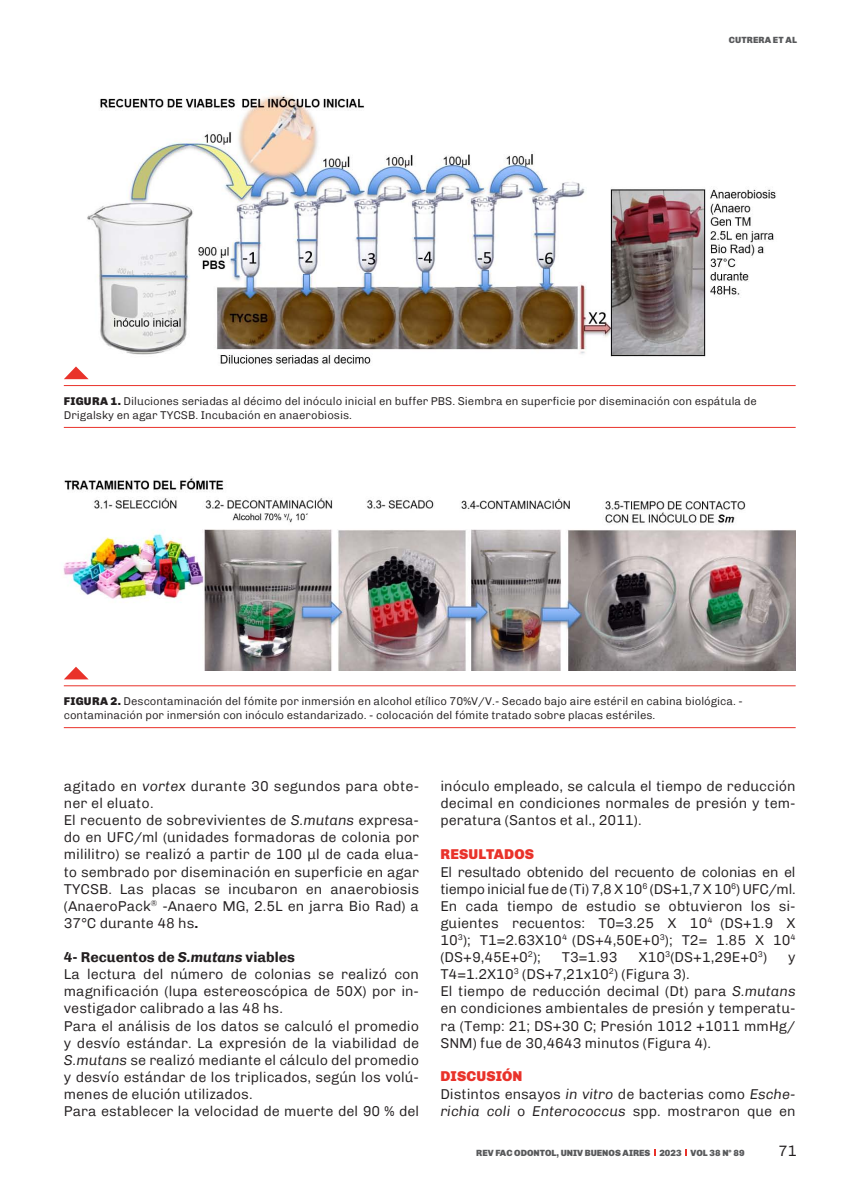
<style>
.page{position:relative;width:851px;height:1191px;background:#fff}
.page>*{position:absolute;margin:0;border:0;box-sizing:border-box;transform-origin:0 0}
.t1{font:300 15px "Chivo VIR";color:#231f20}
.t2{font:300 14.25px/17.1px "Chivo VIR";color:#231f20}
.t3{font:900 14.25px "Chivo";color:#e9322a}
.t4{font:300 11.25px/14.2px "Chivo VIR";color:#231f20}
.t5{font:900 9px "Chivo";color:#58595b}
.t6{font:900 9px "Chivo";letter-spacing:.01em;color:#58595b}
.s1{font-family:"Chivo";font-weight:900}
.s2{font-style:italic}
.s3{font-weight:700}
.s4{font-weight:700;font-style:italic}
</style>
<div class="page">
<svg style="left:685px;top:1149px;width:2px;height:6px"></svg>
<img style="left:87px;top:95px;width:689px;height:270px">
<img style="left:63px;top:478px;width:732px;height:193px">
<hr style="left:64px;top:685px;width:731px;height:1px;background:#e9322a">
<hr style="left:64px;top:727px;width:731px;height:1px;background:#e9322a">
<svg style="left:64px;top:666px;width:25px;height:13px"></svg>
<hr style="left:64px;top:385px;width:731px;height:1px;background:#e9322a">
<hr style="left:64px;top:427px;width:731px;height:1px;background:#e9322a">
<svg style="left:64px;top:366px;width:25px;height:13px"></svg>
<p class="t6" style="left:728px;top:33px;width:69px">CUTRERA ET AL</p>
<p class="t4" style="left:64px;top:393px;width:694px"><span class="s1">FIGURA 1.</span> Diluciones seriadas al décimo del inóculo inicial en buffer PBS. Siembra en superficie por diseminación con espátula de<br>Drigalsky en agar TYCSB. Incubación en anaerobiosis.</p>
<p class="t4" style="left:64px;top:693px;width:680px"><span class="s1">FIGURA 2.</span> Descontaminación del fómite por inmersión en alcohol etílico 70%V/V.- Secado bajo aire estéril en cabina biológica. - contaminación por inmersión con inóculo estandarizado. - colocación del fómite tratado sobre placas estériles.</p>
<p class="t2" style="left:64px;top:776px;width:357px">agitado en <span class="s2">vortex</span> durante 30 segundos para obte&shy;ner el eluato.<br>El recuento de sobrevivientes de <span class="s2">S.mutans</span> expresa&shy;do en UFC/ml (unidades formadoras de colonia por mililitro) se realizó a partir de 100 µl de cada elua&shy;to sembrado por diseminación en superficie en agar TYCSB. Las placas se incubaron en anaerobiosis (AnaeroPack<sup>®</sup> -Anaero MG, 2.5L en jarra Bio Rad) a 37°C durante 48 hs<span class="s3">.</span></p>
<p class="t2" style="left:64px;top:947px;width:357px"><span class="s3">4- Recuentos de</span> <span class="s4">S.mutans</span> <span class="s3">viables<br></span>La lectura del número de colonias se realizó con magnificación (lupa estereoscópica de 50X) por in&shy;vestigador calibrado a las 48 hs.<br>Para el análisis de los datos se calculó el promedio y desvío estándar. La expresión de la viabilidad de <span class="s2">S.mutans</span> se realizó mediante el cálculo del promedio y desvío estándar de los triplicados, según los volú&shy;menes de elución utilizados.<br>Para establecer la velocidad de muerte del 90 % del</p>
<p class="t2" style="left:440px;top:776px;width:357px;text-align:justify">inóculo empleado, se calcula el tiempo de reducción decimal en condiciones normales de presión y tem&shy;peratura (Santos et al., 2011).</p>
<p class="t3" style="left:440px;top:843px;width:29px">RESULTADOS</p>
<p class="t2" style="left:440px;top:862px;width:357px;text-align:justify">El resultado obtenido del recuento de colonias en el tiempo inicial fue de (Ti) 7,8 X 10<sup>6</sup> (DS+1,7 X 10<sup>6</sup>) UFC/ml.<br>En cada tiempo de estudio se obtuvieron los si&shy;guientes recuentos: T0=3.25 X 10<sup>4</sup> (DS+1.9 X 10<sup>3</sup>); T1=2.63X10<sup>4</sup> (DS+4,50E+0<sup>3</sup>); T2= 1.85 X 10<sup>4 </sup>(DS+9,45E+0<sup>2</sup>);</p>
<p class="t2" style="left:562px;top:947px;width:57px">T3=1.93</p>
<p class="t2" style="left:638px;top:947px;width:130px">X10<sup>3</sup>(DS+1,29E+0<sup>3</sup>)</p>
<p class="t2" style="left:788px;top:947px;width:9px">y</p>
<p class="t2" style="left:440px;top:965px;width:357px">T4=1.2X10<sup>3</sup> (DS+7,21x10<sup>2</sup>) (Figura 3).<br>El tiempo de reducción decimal (Dt) para <span class="s2">S.mutans </span>en condiciones ambientales de presión y temperatu&shy;ra (Temp: 21; DS+30 C; Presión 1012 +1011 mmHg/ SNM) fue de 30,4643 minutos (Figura 4).</p>
<p class="t3" style="left:440px;top:1065px;width:10px">DISCUSI</p>
<p class="t3" style="left:502px;top:1065px;width:20px">ÓN</p>
<p class="t2" style="left:440px;top:1084px;width:357px">Distintos ensayos <span class="s2">in vitro</span> de bacterias como <span class="s2">Esche&shy;richia coli</span> o <span class="s2">Enterococcus</span> spp. mostraron que en</p>
<p class="t5" style="left:476px;top:1145px;width:270px">REV FAC ODONTOL, UNIV BUENOS AIRES 2023 VOL 38 N° 89</p>
<p class="t1" style="left:778px;top:1139px;width:20px">71</p>
</div>
